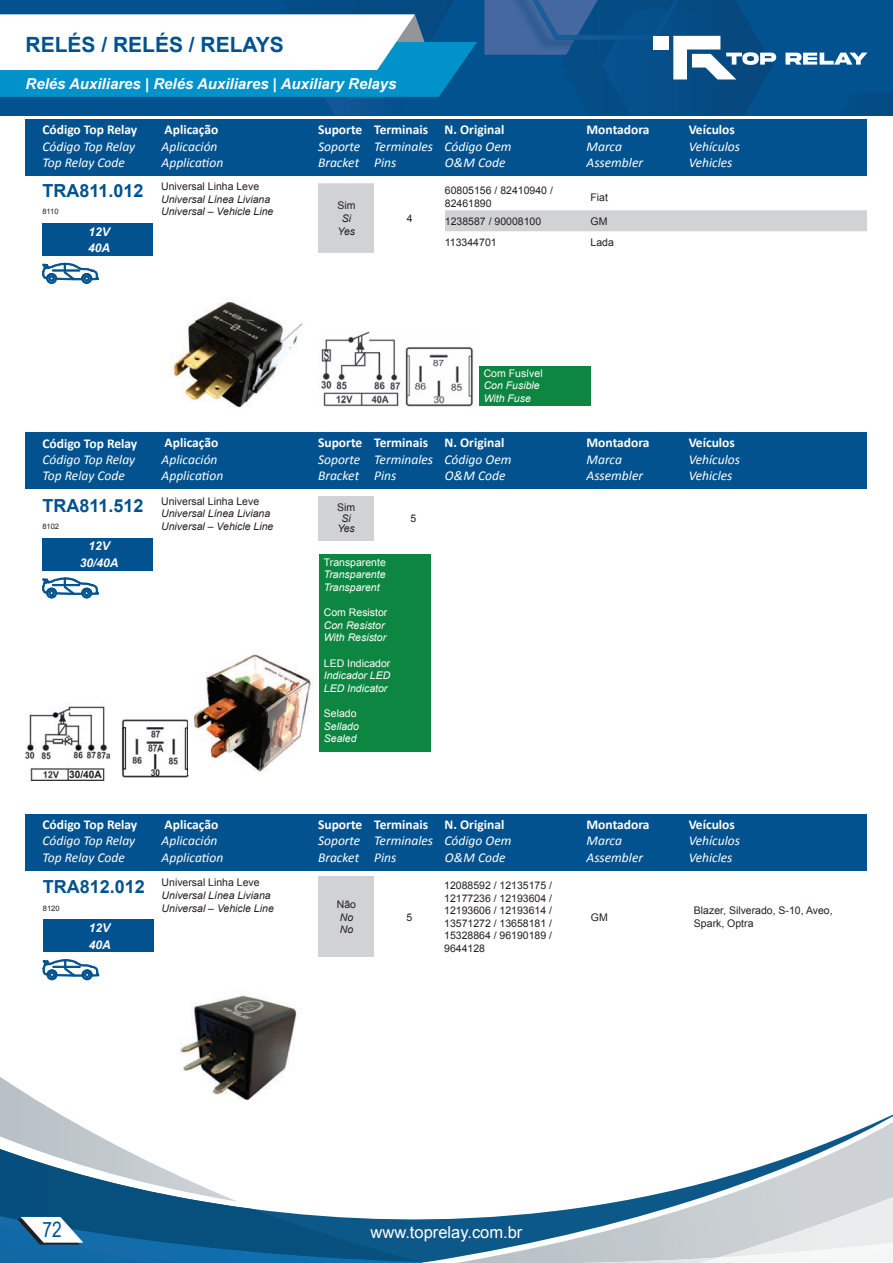
<style>
.page{position:relative;width:893px;height:1263px;background:#fff}
.page>*{position:absolute;margin:0;border:0;box-sizing:border-box;transform-origin:0 0}
.t1{font:21.15px "Arial Narrow";color:#01528e}
.t2{font:700 21px "Arial";color:#01528e}
.t3{font:700 18px "Arial";color:#01528e}
.t4{font:16.5px "Arial";color:#fff}
.t5{font:italic 700 15px "Arial";color:#fff}
.t6{font:italic 13.5px/16.2px "Calibri";color:#fff}
.t7{font:700 13.5px "Calibri";color:#fff}
.t8{font:italic 700 12px/16.5px "Arial";color:#fff}
.t9{font:10.5px/12.6px "Arial";color:#231f20}
.t10{font:italic 10.5px/12.6px "Arial";color:#231f20}
.t11{font:italic 10.5px/12.6px "Arial";color:#fff}
.t12{font:10.5px "Arial";color:#fff}
.t13{font:700 10.2px "Arial";color:#231f20}
.t14{font:7.5px "Arial";color:#231f20}
</style>
<div class="page">
<svg style="left:423px;top:1114px;width:470px;height:148px"></svg>
<svg style="left:456px;top:1122px;width:437px;height:141px"></svg>
<img style="left:582px;top:1257px;width:118px;height:6px">
<img style="left:718px;top:1197px;width:175px;height:46px">
<img style="left:700px;top:1243px;width:193px;height:20px">
<svg style="left:127px;top:1151px;width:195px;height:65px"></svg>
<img style="left:127px;top:1216px;width:296px;height:47px">
<div style="left:0;top:0;width:893px;height:115px;background:#01528e"></div>
<svg style="left:883px;top:93px;width:10px;height:22px"></svg>
<img style="left:484px;top:0;width:76px;height:55px">
<img style="left:532px;top:0;width:28px;height:40px">
<img style="left:325px;top:97px;width:40px;height:18px">
<img style="left:333px;top:97px;width:51px;height:2px">
<svg style="left:0;top:0;width:477px;height:97px"></svg>
<div style="left:26px;top:119px;width:841px;height:57px;background:#01528e"></div>
<svg style="left:785px;top:53px;width:82px;height:12px"></svg>
<svg style="left:560px;top:0;width:216px;height:115px"></svg>
<svg style="left:318px;top:183px;width:549px;height:70px"></svg>
<div style="left:42px;top:223px;width:111px;height:32px;background:#01528e"></div>
<svg style="left:0;top:80px;width:126px;height:200px"></svg>
<svg style="left:43px;top:263px;width:55px;height:21px"></svg>
<img style="left:321px;top:332px;width:152px;height:75px">
<img style="left:172px;top:300px;width:131px;height:108px">
<div style="left:480px;top:366px;width:111px;height:40px;background:#0d8641"></div>
<div style="left:318px;top:496px;width:56px;height:44px;background:#d1d2d4"></div>
<div style="left:42px;top:538px;width:111px;height:32px;background:#01528e"></div>
<svg style="left:43px;top:578px;width:55px;height:20px"></svg>
<img style="left:121px;top:719px;width:68px;height:59px">
<img style="left:26px;top:706px;width:84px;height:71px">
<div style="left:69px;top:771px;width:33px;height:7px;background:#fff"></div>
<div style="left:320px;top:555px;width:111px;height:197px;background:#0d8641"></div>
<div style="left:318px;top:876px;width:56px;height:81px;background:#d1d2d4"></div>
<div style="left:43px;top:920px;width:111px;height:32px;background:#01528e"></div>
<svg style="left:0;top:777px;width:127px;height:486px"></svg>
<svg style="left:43px;top:959px;width:56px;height:21px"></svg>
<img style="left:180px;top:995px;width:117px;height:106px">
<div style="left:26px;top:433px;width:841px;height:56px;background:#01528e"></div>
<div style="left:26px;top:814px;width:841px;height:57px;background:#01528e"></div>
<img style="left:194px;top:654px;width:121px;height:118px">
<img style="left:188px;top:719px;width:1px;height:55px">
<h2 class="t2" style="left:26px;top:31px;width:260px">RELÉS / RELÉS / RELAYS</h2>
<p class="t5" style="left:26px;top:74px;width:373px">Relés Auxiliares | Relés Auxiliares | Auxiliary Relays</p>
<p class="t7" style="left:42px;top:121px;width:96px">Código Top Relay</p>
<p class="t6" style="left:42px;top:137px;width:94px">Código Top Relay<br>Top Relay Code</p>
<h3 class="t3" style="left:42px;top:179px;width:103px">TRA811.012</h3>
<p class="t8" style="left:88px;top:224px;width:24px">12V<br>40A</p>
<p class="t14" style="left:42px;top:207px;width:18px">8110</p>
<p class="t7" style="left:165px;top:121px;width:55px">Aplicação</p>
<p class="t6" style="left:162px;top:137px;width:63px">Aplicación<br>Application</p>
<p class="t9" style="left:161px;top:180px;width:100px">Universal Linha Leve</p>
<p class="t10" style="left:161px;top:193px;width:114px">Universal Línea Liviana<br>Universal – Vehicle Line</p>
<p class="t7" style="left:318px;top:121px;width:46px">Suporte</p>
<p class="t6" style="left:318px;top:137px;width:44px">Soporte<br>Bracket</p>
<p class="t7" style="left:374px;top:121px;width:56px">Terminais</p>
<p class="t6" style="left:374px;top:137px;width:60px">Terminales<br>Pins</p>
<p class="t9" style="left:337px;top:199px;width:20px">Sim</p>
<p class="t10" style="left:338px;top:212px;width:19px;text-align:center">Si<br>Yes</p>
<p class="t9" style="left:407px;top:212px;width:7px">4</p>
<p class="t7" style="left:445px;top:121px;width:61px">N. Original</p>
<p class="t6" style="left:445px;top:137px;width:68px">Código Oem<br>O&amp;M Code</p>
<p class="t7" style="left:586px;top:121px;width:65px">Montadora</p>
<p class="t6" style="left:586px;top:137px;width:58px">Marca<br>Assembler</p>
<p class="t9" style="left:445px;top:184px;width:110px">60805156 / 82410940 /<br>82461890</p>
<p class="t9" style="left:591px;top:191px;width:19px">Fiat</p>
<p class="t9" style="left:445px;top:215px;width:98px">1238587 / 90008100</p>
<p class="t9" style="left:591px;top:215px;width:18px">GM</p>
<p class="t9" style="left:445px;top:236px;width:53px">113344701</p>
<p class="t9" style="left:591px;top:236px;width:25px">Lada</p>
<p class="t7" style="left:689px;top:121px;width:48px">Veículos</p>
<p class="t6" style="left:689px;top:137px;width:53px">Vehículos<br>Vehicles</p>
<p class="t7" style="left:42px;top:434px;width:96px">Código Top Relay</p>
<p class="t6" style="left:42px;top:451px;width:94px">Código Top Relay<br>Top Relay Code</p>
<h3 class="t3" style="left:42px;top:493px;width:103px">TRA811.512</h3>
<p class="t8" style="left:80px;top:538px;width:40px;text-align:center">12V<br>30/40A</p>
<p class="t14" style="left:42px;top:521px;width:18px">8102</p>
<p class="t7" style="left:165px;top:434px;width:55px">Aplicação</p>
<p class="t6" style="left:162px;top:451px;width:63px">Aplicación<br>Application</p>
<p class="t9" style="left:161px;top:495px;width:100px">Universal Linha Leve</p>
<p class="t10" style="left:161px;top:507px;width:114px">Universal Línea Liviana<br>Universal – Vehicle Line</p>
<p class="t13" style="left:69px;top:768px;width:34px">30/40A</p>
<p class="t7" style="left:42px;top:816px;width:96px">Código Top Relay</p>
<p class="t6" style="left:42px;top:832px;width:94px">Código Top Relay<br>Top Relay Code</p>
<h3 class="t3" style="left:43px;top:875px;width:104px">TRA812.012</h3>
<p class="t8" style="left:89px;top:920px;width:24px">12V<br>40A</p>
<p class="t14" style="left:43px;top:903px;width:18px">8120</p>
<p class="t7" style="left:165px;top:816px;width:55px">Aplicação</p>
<p class="t6" style="left:162px;top:832px;width:63px">Aplicación<br>Application</p>
<p class="t9" style="left:162px;top:876px;width:100px">Universal Linha Leve</p>
<p class="t10" style="left:162px;top:889px;width:114px">Universal Línea Liviana<br>Universal – Vehicle Line</p>
<p class="t12" style="left:484px;top:366px;width:60px">Com Fusível</p>
<p class="t11" style="left:484px;top:380px;width:58px">Con Fusible<br>With Fuse</p>
<p class="t7" style="left:318px;top:434px;width:46px">Suporte</p>
<p class="t6" style="left:318px;top:451px;width:44px">Soporte<br>Bracket</p>
<p class="t7" style="left:374px;top:434px;width:56px">Terminais</p>
<p class="t6" style="left:374px;top:451px;width:60px">Terminales<br>Pins</p>
<p class="t9" style="left:337px;top:502px;width:20px">Sim</p>
<p class="t10" style="left:337px;top:513px;width:19px;line-height:10.5px;text-align:center">Si<br>Yes</p>
<p class="t9" style="left:411px;top:512px;width:7px">5</p>
<p class="t12" style="left:324px;top:555px;width:64px">Transparente</p>
<p class="t11" style="left:324px;top:568px;width:63px">Transparente<br>Transparent</p>
<p class="t12" style="left:324px;top:606px;width:65px">Com Resistor</p>
<p class="t11" style="left:324px;top:619px;width:64px">Con Resistor<br>With Resistor</p>
<p class="t12" style="left:324px;top:656px;width:68px">LED Indicador</p>
<p class="t11" style="left:324px;top:669px;width:68px">Indicador LED<br>LED Indicator</p>
<p class="t12" style="left:324px;top:706px;width:34px">Selado</p>
<p class="t11" style="left:324px;top:720px;width:37px">Sellado<br>Sealed</p>
<p class="t7" style="left:445px;top:434px;width:61px">N. Original</p>
<p class="t6" style="left:445px;top:451px;width:68px">Código Oem<br>O&amp;M Code</p>
<p class="t7" style="left:318px;top:816px;width:46px">Suporte</p>
<p class="t6" style="left:318px;top:832px;width:44px">Soporte<br>Bracket</p>
<p class="t7" style="left:374px;top:816px;width:56px">Terminais</p>
<p class="t6" style="left:374px;top:832px;width:60px">Terminales<br>Pins</p>
<p class="t9" style="left:337px;top:898px;width:21px">Não</p>
<p class="t10" style="left:340px;top:911px;width:15px">No<br>No</p>
<p class="t9" style="left:406px;top:911px;width:7px">5</p>
<p class="t7" style="left:445px;top:816px;width:61px">N. Original</p>
<p class="t6" style="left:445px;top:832px;width:68px">Código Oem<br>O&amp;M Code</p>
<p class="t9" style="left:444px;top:879px;width:110px;text-align:justify">12088592 / 12135175 / 12177236 / 12193604 / 12193606 / 12193614 / 13571272 / 13658181 / 15328864 / 96190189 / 9644128</p>
<p class="t7" style="left:586px;top:434px;width:65px">Montadora</p>
<p class="t6" style="left:586px;top:451px;width:58px">Marca<br>Assembler</p>
<p class="t7" style="left:689px;top:434px;width:48px">Veículos</p>
<p class="t6" style="left:689px;top:451px;width:53px">Vehículos<br>Vehicles</p>
<p class="t7" style="left:586px;top:816px;width:65px">Montadora</p>
<p class="t6" style="left:586px;top:832px;width:58px">Marca<br>Assembler</p>
<p class="t7" style="left:689px;top:816px;width:48px">Veículos</p>
<p class="t6" style="left:689px;top:832px;width:53px">Vehículos<br>Vehicles</p>
<p class="t9" style="left:591px;top:911px;width:18px">GM</p>
<p class="t9" style="left:694px;top:904px;width:140px">Blazer, Silverado, S-10, Aveo,<br>Spark, Optra</p>
<h1 class="t1" style="left:43px;top:1214px;width:21px">72</h1>
<p class="t4" style="left:371px;top:1221px;width:153px">www.toprelay.com.br</p>
</div>
